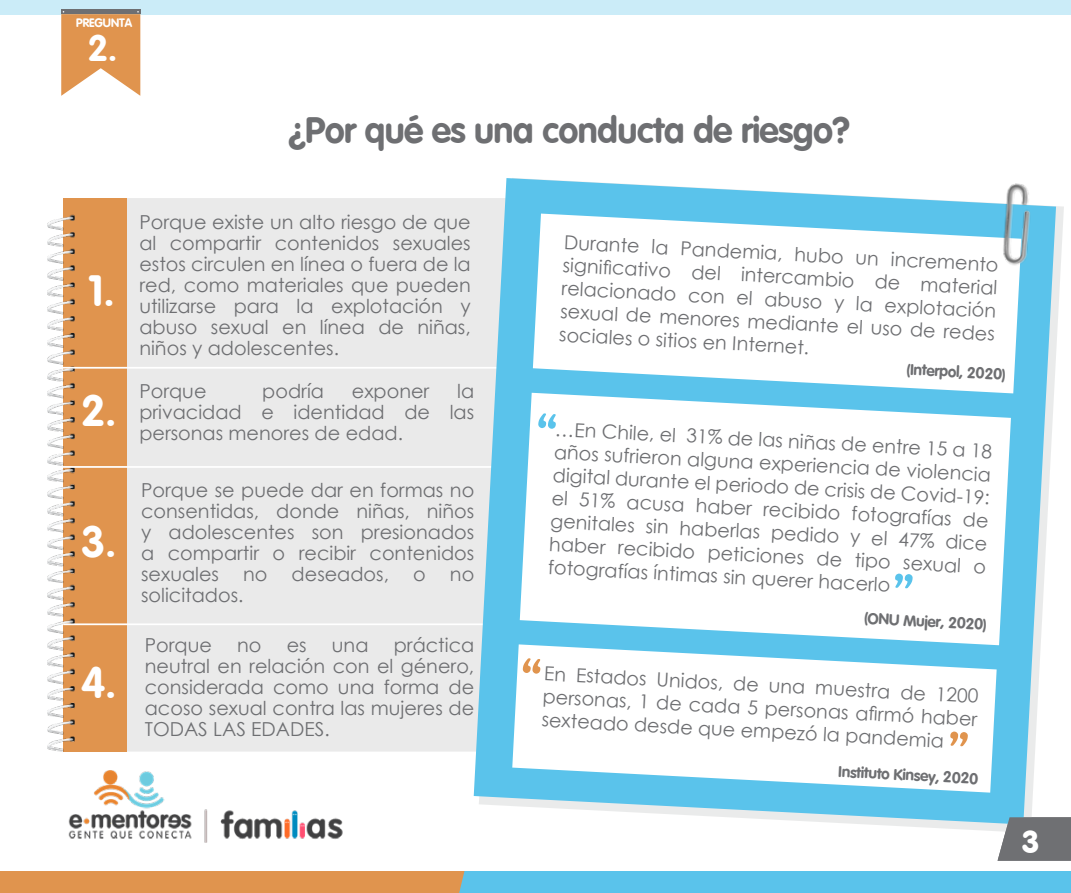
<style>
.page{position:relative;width:1071px;height:893px;background:#fff}
.page>*{position:absolute;margin:0;border:0;box-sizing:border-box;transform-origin:0 0}
.t1{font:700 43.75px "Vag Rounded";color:#fff}
.t2{font:700 36.75px "Vag Rounded";color:#6e6f72}
.t3{font:700 36.75px "Vag Rounded";color:#fff}
.t4{font:900 31.5px "VAG Rounded";color:#fff}
.t5{font:19.25px/21px "Century Gothic";color:#6e6f72;text-align:justify}
.t6{font:700 15.75px "Vag Rounded";color:#6e6f72}
.t7{font:700 12.25px "Vag Rounded";color:#fff}
</style>
<div class="page">
<div style="left:459px;top:871px;width:612px;height:22px;background:#5ac3eb"></div>
<div style="left:95px;top:198px;width:440px;height:554px;background:#eaeaea;border-radius:10px"></div>
<div style="left:63px;top:198px;width:64px;height:520px;background:#e0944e"></div>
<div style="left:63px;top:595px;width:64px;height:157px;background:#e0944e"></div>
<img style="left:48px;top:214px;width:27px;height:537px">
<hr style="left:59px;top:367px;width:438px;height:2px;background:#fff">
<hr style="left:61px;top:466px;width:439px;height:2px;background:#fff">
<hr style="left:63px;top:623px;width:441px;height:2px;background:#fff">
<svg style="left:474px;top:178px;width:582px;height:646px;fill:#5ac3eb"></svg>
<svg style="left:533px;top:214px;width:488px;height:179px"></svg>
<svg style="left:520px;top:393px;width:491px;height:252px"></svg>
<svg style="left:538px;top:413px;width:18px;height:16px"></svg>
<svg style="left:895px;top:574px;width:18px;height:14px"></svg>
<div style="left:0;top:0;width:1071px;height:15px;background:#cbecf8"></div>
<div style="left:61px;top:9px;width:79px;height:5px;background:#6e6f72"></div>
<svg style="left:61px;top:11px;width:79px;height:85px"></svg>
<svg style="left:998px;top:817px;width:73px;height:44px;background:#76797d"></svg>
<svg style="left:512px;top:644px;width:485px;height:149px"></svg>
<svg style="left:950px;top:731px;width:18px;height:15px"></svg>
<svg style="left:523px;top:658px;width:18px;height:16px"></svg>
<img style="left:68px;top:770px;width:275px;height:73px">
<img style="left:992px;top:182px;width:54px;height:94px">
<p class="t7" style="left:76px;top:15px;width:57px">PREGUNTA</p>
<h2 class="t3" style="left:88px;top:27px;width:31px">2.</h2>
<h2 class="t2" style="left:289px;top:109px;width:563px">¿Por qué es una conducta de riesgo?</h2>
<h1 class="t1" style="left:88px;top:266px;width:28px">1.</h1>
<h1 class="t1" style="left:81px;top:386px;width:36px">2.</h1>
<h1 class="t1" style="left:81px;top:516px;width:36px">3.</h1>
<h1 class="t1" style="left:81px;top:657px;width:36px">4.</h1>
<p class="t5" style="left:139px;top:211px;width:333px">Porque existe un alto riesgo de que al compartir contenidos sexuales estos circulen en línea o fuera de la red, como materiales que pueden utilizarse para la explotación y abuso sexual en línea de niñas, niños y adolescentes.</p>
<p class="t5" style="left:139px;top:380px;width:69px">Porque</p>
<p class="t5" style="left:262px;top:380px;width:63px">podría</p>
<p class="t5" style="left:352px;top:380px;width:79px">exponer</p>
<p class="t5" style="left:139px;top:380px;width:336px;text-indent:318px">la privacidad e identidad de las personas menores de edad.</p>
<p class="t5" style="left:141px;top:479px;width:335px">Porque se puede dar en formas no consentidas, donde niñas, niños y adolescentes son presionados a compartir o recibir contenidos sexuales</p>
<p class="t5" style="left:243px;top:563px;width:26px">no</p>
<p class="t5" style="left:292px;top:563px;width:99px">deseados,</p>
<p class="t5" style="left:413px;top:563px;width:14px">o</p>
<p class="t5" style="left:450px;top:563px;width:26px">no</p>
<p class="t5" style="left:141px;top:584px;width:104px">solicitados.</p>
<p class="t5" style="left:145px;top:634px;width:331px;text-indent:249px">práctica neutral en relación con el género, considerada como una forma de acoso sexual contra las mujeres de TODAS LAS EDADES.</p>
<p class="t5" style="left:145px;top:634px;width:69px">Porque</p>
<p class="t5" style="left:237px;top:634px;width:26px">no</p>
<p class="t5" style="left:287px;top:634px;width:21px">es</p>
<p class="t5" style="left:332px;top:634px;width:38px">una</p>
<p class="t5" style="left:565px;top:230px;width:437px;line-height:23.1px;rotate:3deg">Durante la Pandemia, hubo un incremento signifi cativo del intercambio de material relacionado con el abuso y la explotación sexual de menores mediante el uso de redes sociales o sitios en Internet.</p>
<p class="t6" style="left:907px;top:360px;width:100px;rotate:3deg">(Interpol, 2020)</p>
<p class="t5" style="left:556px;top:417px;width:439px;line-height:23.1px;rotate:3deg">…En Chile, el 31% de las niñas de entre 15 a 18 años sufrieron alguna experiencia de violencia digital durante el periodo de crisis de Covid-19: el 51% acusa haber recibido fotografías de genitales sin haberlas pedido y el 47% dice haber recibido peticiones de tipo sexual o fotografías íntimas sin querer hacerlo</p>
<p class="t6" style="left:865px;top:609px;width:124px;rotate:3deg">(ONU Mujer, 2020)</p>
<p class="t5" style="left:545px;top:661px;width:437px;line-height:23.1px;rotate:3deg">En Estados Unidos, de una muestra de 1200 personas, 1 de cada 5 personas afi rmó haber sexteado desde que empezó la pandemia</p>
<p class="t6" style="left:839px;top:762px;width:141px;rotate:3deg">Instituto Kinsey, 2020</p>
<h3 class="t4" style="left:1022px;top:823px;width:18px">3</h3>
</div>
